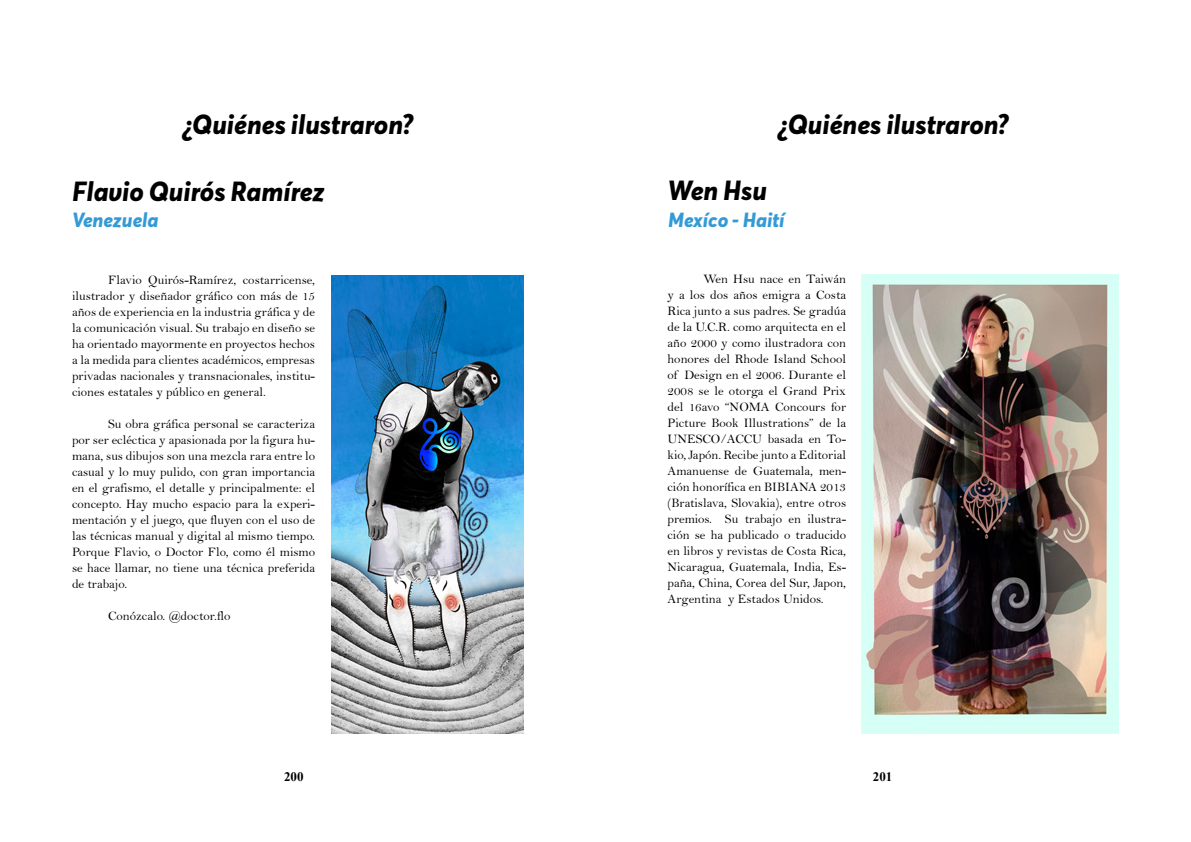
<style>
.page{position:relative;width:1191px;height:842px;background:#fff}
.page>*{position:absolute;margin:0;border:0;box-sizing:border-box;transform-origin:0 0}
.t1{font:italic 800 27px "Averta Demo PE";color:#000}
.t2{font:italic 800 20px "Averta Demo PE";color:#349ad6}
.t3{font:13px/16px "Bell";color:#000;text-align:justify}
.t4{font:700 13px "Times New Roman";color:#000}
</style>
<div class="page">
<img style="left:861px;top:275px;width:258px;height:459px">
<img style="left:331px;top:275px;width:192px;height:458px">
<h1 class="t1" style="left:182px;top:106px;width:233px">¿Quiénes ilustraron?</h1>
<h1 class="t1" style="left:777px;top:106px;width:233px">¿Quiénes ilustraron?</h1>
<h1 class="t1" style="left:72px;top:172px;width:254px">Flavio Quirós Ramírez</h1>
<h1 class="t1" style="left:667px;top:172px;width:101px">Wen Hsu</h1>
<h2 class="t2" style="left:72px;top:206px;width:88px">Venezuela</h2>
<h2 class="t2" style="left:668px;top:206px;width:118px">Mexíco - Haití</h2>
<p class="t3" style="left:72px;top:272px;width:245px;text-indent:36px">Flavio Quirós-Ramírez, costarricense, ilustrador y diseñador gráfico con más de 15 años de experiencia en la industria gráfica y de la comunicación visual. Su trabajo en diseño se ha orientado mayormente en proyectos hechos a la medida para clientes académicos, empresas privadas nacionales y transnacionales, institu&shy;ciones estatales y público en general.</p>
<p class="t3" style="left:72px;top:416px;width:245px;text-indent:36px">Su obra gráfica personal se caracteriza por ser ecléctica y apasionada por la figura hu&shy;mana, sus dibujos son una mezcla rara entre lo casual y lo muy pulido, con gran importancia en el grafismo, el detalle y principalmente: el concepto. Hay mucho espacio para la experi&shy;mentación y el juego, que fluyen con el uso de las técnicas manual y digital al mismo tiempo.<br>Porque Flavio, o Doctor Flo, como él mismo se hace llamar, no tiene una técnica preferida de trabajo.</p>
<p class="t3" style="left:108px;top:608px;width:124px">Conózcalo. @doctor.flo</p>
<p class="t3" style="left:667px;top:270px;width:180px;text-indent:36px">Wen Hsu nace en Taiwán y a los dos años emigra a Costa Rica junto a sus padres. Se gradúa de la U.C.R. como arquitecta en el año 2000 y como ilustradora con honores del Rhode Island School of Design en el 2006. Durante el 2008 se le otorga el Grand Prix del 16avo “NOMA Concours for Picture Book Illustrations” de la UNESCO/ACCU basada en To&shy;kio, Japón. Recibe junto a Editorial Amanuense de Guatemala, men&shy;ción honorífica en BIBIANA 2013 (Bratislava, Slovakia), entre otros premios. Su trabajo en ilustra&shy;ción se ha publicado o traducido en libros y revistas de Costa Rica, Nicaragua, Guatemala, India, Es&shy;paña, China, Corea del Sur, Japon, Argentina y Estados Unidos.</p>
<p class="t4" style="left:284px;top:768px;width:21px">200</p>
<p class="t4" style="left:873px;top:768px;width:21px">201</p>
</div>
